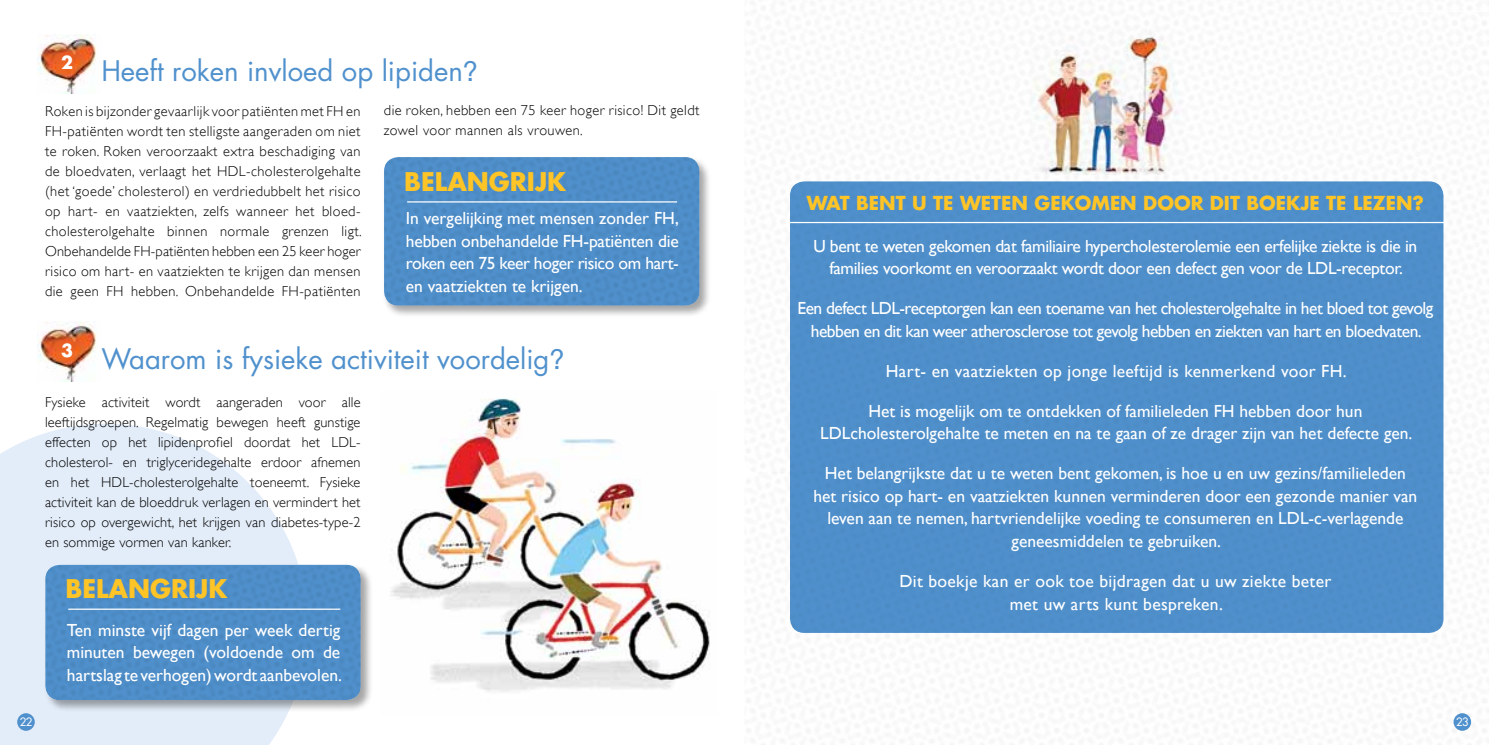
<style>
.page{position:relative;width:1489px;height:745px;background:#fff}
.page>*{position:absolute;margin:0;border:0;box-sizing:border-box;transform-origin:0 0}
.t1{font:27.5px "Futura";color:#5091cd}
.t2{font:700 25px "Futura";color:#ffc425}
.t3{font:700 18.75px "Futura";color:#ffc425}
.t4{font:17.5px/22.5px "Gill Sans";color:#fff;text-align:justify}
.t5{font:17.5px/22.5px "Gill Sans";letter-spacing:-.03em;color:#fff;text-align:center}
.t6{font:17.5px/22.5px "Gill Sans";letter-spacing:-.02em;color:#fff;text-align:center}
.t7{font:17.5px/22.5px "Gill Sans";letter-spacing:.02em;color:#fff;text-align:center}
.t8{font:700 17.5px "Futura";color:#fff}
.t9{font:300 14.38px/20px "Gill Sans";letter-spacing:.03em;color:#000;text-align:justify}
.t10{font:11.25px "Futura";color:#fff}
.s1{font-family:"Helvetica Neue"}
</style>
<div class="page">
<img style="left:747px;top:2px;width:741px;height:741px">
<div style="left:790px;top:181px;width:653px;height:451px;background:#5091cd;border-radius:14px"></div>
<svg style="left:0;top:424px;width:298px;height:320px;fill:#e3edf9"></svg>
<div style="left:17px;top:712px;width:18px;height:18px;background:#5091cd;border-radius:50%"></div>
<div style="left:1453px;top:712px;width:17px;height:18px;background:#5091cd;border-radius:50%"></div>
<img style="left:38px;top:322px;width:59px;height:59px">
<div style="left:43px;top:562px;width:330px;height:149px;background:#000;opacity:.35"></div>
<div style="left:45px;top:564px;width:316px;height:135px;background:#5091cd;border-radius:14px"></div>
<hr style="left:68px;top:608px;width:272px;height:1px;background:#fff">
<img style="left:390px;top:398px;width:320px;height:294px">
<img style="left:38px;top:34px;width:59px;height:60px">
<div style="left:382px;top:155px;width:329px;height:162px;background:#000;opacity:.35"></div>
<div style="left:384px;top:157px;width:315px;height:148px;background:#5091cd;border-radius:14px"></div>
<hr style="left:407px;top:201px;width:270px;height:1px;background:#fff">
<img style="left:1030px;top:26px;width:157px;height:149px">
<hr style="left:789px;top:222px;width:654px;height:1px;background:#fff">
<hr style="left:1384px;top:11px;width:104px;height:1px;background:#fff">
<p class="t8" style="left:61px;top:50px;width:14px">2</p>
<h1 class="t1" style="left:101px;top:52px;width:378px">Heeft roken invloed op lipiden<span class="s1">?</span></h1>
<p class="t9" style="left:384px;top:100px;width:317px">die roken, hebben een 75 keer hoger risico! Dit geldt zowel voor mannen als vrouwen.</p>
<p class="t9" style="left:45px;top:101px;width:318px">Roken is bijzonder gevaarlijk voor patiënten met FH en FH-patiënten wordt ten stelligste aangeraden om niet te roken. Roken veroorzaakt extra beschadiging van de bloedvaten, verlaagt het HDL-cholesterolgehalte (het ‘goede’ cholesterol) en verdriedubbelt het risico op hart- en vaatziekten, zelfs wanneer het bloed&shy;cholesterolgehalte binnen normale grenzen ligt.<br>Onbehandelde FH-patiënten hebben een 25 keer hoger risico om hart- en vaatziekten te krijgen dan mensen die geen FH hebben. Onbehandelde FH-patiënten</p>
<h2 class="t2" style="left:404px;top:164px;width:163px">BELANGRIJK</h2>
<p class="t4" style="left:406px;top:207px;width:274px">In vergelijking met mensen zonder FH, hebben onbehandelde FH-patiënten die roken een 75 keer hoger risico om hart&shy;en vaatziekten te krijgen.</p>
<p class="t8" style="left:61px;top:338px;width:14px">3</p>
<h1 class="t1" style="left:101px;top:340px;width:465px">Waarom is fysieke activiteit voordelig<span class="s1">?</span></h1>
<p class="t9" style="left:45px;top:392px;width:317px">Fysieke activiteit wordt aangeraden voor alle leeftijdsgroepen. Regelmatig bewegen heeft gunstige effecten op het lipidenprofiel doordat het LDL&shy;cholesterol- en triglyceridegehalte erdoor afnemen en het HDL-cholesterolgehalte toeneemt. Fysieke activiteit kan de bloeddruk verlagen en vermindert het risico op overgewicht, het krijgen van diabetes-type-2 en sommige vormen van kanker.</p>
<h2 class="t2" style="left:65px;top:571px;width:163px">BELANGRIJK</h2>
<p class="t4" style="left:67px;top:618px;width:276px">Ten minste vijf dagen per week dertig minuten bewegen (voldoende om de hartslag te verhogen) wordt aanbevolen.</p>
<h3 class="t3" style="left:806px;top:190px;width:618px">WAT BENT U TE WETEN GEKOMEN DOOR DIT BOEKJE TE LEZEN?</h3>
<p class="t6" style="left:813px;top:234px;width:605px">U bent te weten gekomen dat familiaire hypercholesterolemie een erfelijke ziekte is die in families voorkomt en veroorzaakt wordt door een defect gen voor de LDL-receptor.</p>
<p class="t5" style="left:797px;top:296px;width:637px">Een defect LDL-receptorgen kan een toename van het cholesterolgehalte in het bloed tot gevolg hebben en dit kan weer atherosclerose tot gevolg hebben en ziekten van hart en bloedvaten.</p>
<p class="t7" style="left:885px;top:359px;width:462px">Hart- en vaatziekten op jonge leeftijd is kenmerkend voor FH.</p>
<p class="t4" style="left:820px;top:399px;width:594px;text-align:center">Het is mogelijk om te ontdekken of familieleden FH hebben door hun<br>LDLcholesterolgehalte te meten en na te gaan of ze drager zijn van het defecte gen.</p>
<p class="t4" style="left:813px;top:461px;width:605px;text-align:center">Het belangrijkste dat u te weten bent gekomen, is hoe u en uw gezins/familieleden het risico op hart- en vaatziekten kunnen verminderen door een gezonde manier van leven aan te nemen, hartvriendelijke voeding te consumeren en LDL-c-verlagende geneesmiddelen te gebruiken.</p>
<p class="t7" style="left:899px;top:569px;width:433px">Dit boekje kan er ook toe bijdragen dat u uw ziekte beter met uw arts kunt bespreken.</p>
<p class="t10" style="left:20px;top:713px;width:14px">22</p>
<p class="t10" style="left:1456px;top:713px;width:14px">23</p>
</div>
